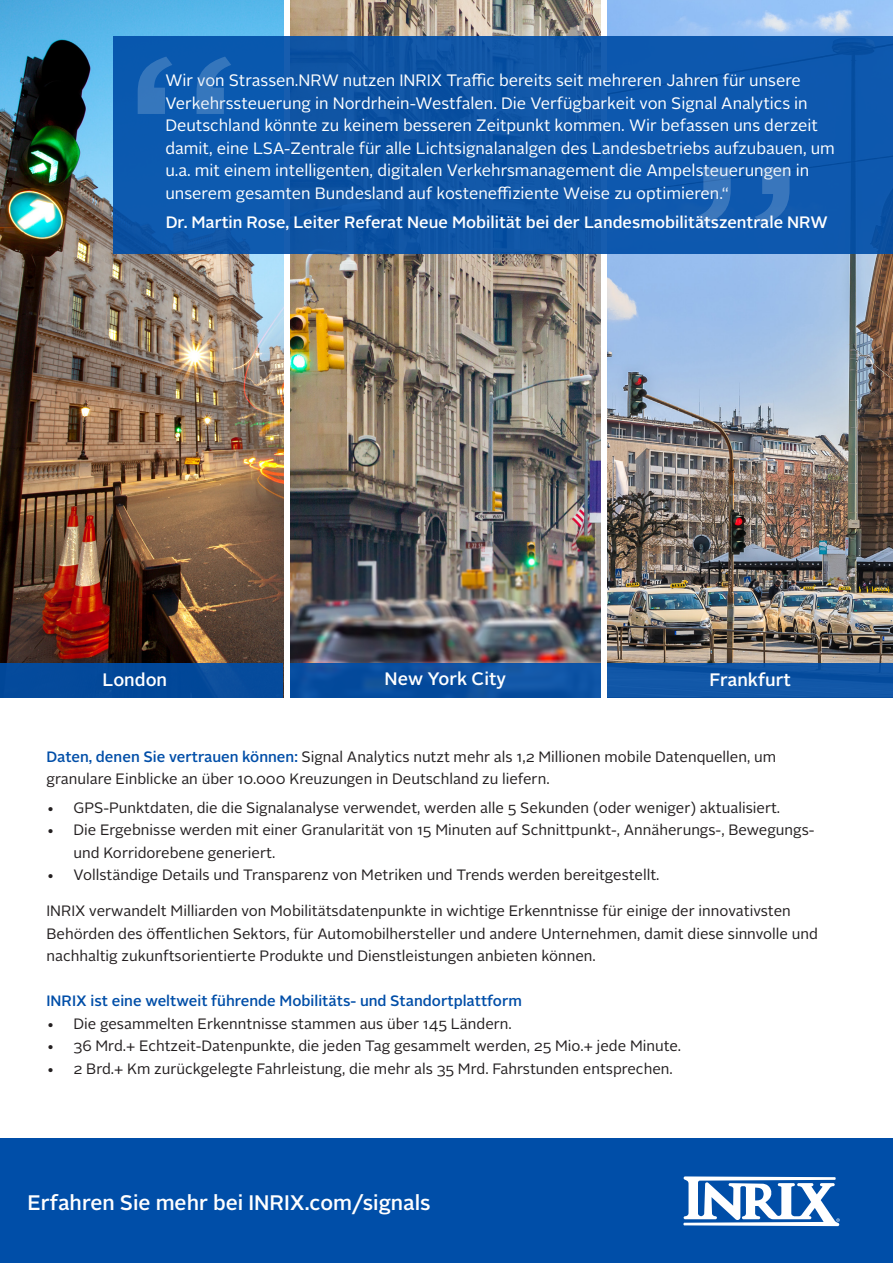
<style>
.page{position:relative;width:893px;height:1263px;background:#fff}
.page>*{position:absolute;margin:0;border:0;box-sizing:border-box;transform-origin:0 0}
.t1{font:500 21px "Alright Sans";color:#fff}
.t2{font:500 18px "Alright Sans";color:#fff}
.t3{font:16.5px/22.5px "Alright Sans";color:#fff}
.t4{font:500 16.5px "Alright Sans";color:#fff}
.t5{font:15px/22.5px "Alright Sans";color:#231f20}
.t6{font:500 15px "Alright Sans";color:#004ea8}
.s1{font-weight:500;color:#004ea8}
</style>
<div class="page">
<div style="left:0;top:1138px;width:893px;height:125px;background:#004ea8"></div>
<svg style="left:683px;top:1176px;width:157px;height:50px"></svg>
<img style="left:0;top:0;width:283px;height:663px">
<img style="left:290px;top:0;width:311px;height:663px">
<img style="left:607px;top:0;width:286px;height:663px">
<div style="left:113px;top:36px;width:780px;height:218px;background:linear-gradient(to right,#0d56a8,#0e57ac)"></div>
<svg style="left:138px;top:57px;width:93px;height:57px"></svg>
<svg style="left:696px;top:168px;width:93px;height:57px"></svg>
<div style="left:607px;top:663px;width:286px;height:35px;background:linear-gradient(to right,#1056a6,#0e54a5)"></div>
<div style="left:290px;top:663px;width:311px;height:34px;background:#0c50a0"></div>
<div style="left:0;top:663px;width:283px;height:35px;background:#044a9b"></div>
<p class="t3" style="left:165px;top:70px;width:671px">Wir von Strassen.NRW nutzen INRIX Traffic bereits seit mehreren Jahren für unsere Verkehrssteuerung in Nordrhein-Westfalen. Die Verfügbarkeit von Signal Analytics in Deutschland könnte zu keinem besseren Zeitpunkt kommen. Wir befassen uns derzeit damit, eine LSA-Zentrale für alle Lichtsignalanalgen des Landesbetriebs aufzubauen, um u.a. mit einem intelligenten, digitalen Verkehrsmanagement die Ampelsteuerungen in unserem gesamten Bundesland auf kosteneffiziente Weise zu optimieren.“</p>
<p class="t4" style="left:166px;top:211px;width:664px">Dr. Martin Rose, Leiter Referat Neue Mobilität bei der Landesmobilitätszentrale NRW</p>
<p class="t2" style="left:103px;top:667px;width:66px">London</p>
<p class="t2" style="left:385px;top:666px;width:123px">New York City</p>
<p class="t2" style="left:709px;top:667px;width:83px">Frankfurt</p>
<p class="t5" style="left:46px;top:746px;width:731px"><span class="s1">Daten, denen Sie vertrauen können:</span> Signal Analytics nutzt mehr als 1,2 Millionen mobile Datenquellen, um granulare Einblicke an über 10.000 Kreuzungen in Deutschland zu liefern.</p>
<p class="t5" style="left:46px;top:797px;width:735px">• GPS-Punktdaten, die die Signalanalyse verwendet, werden alle 5 Sekunden (oder weniger) aktualisiert.</p>
<p class="t5" style="left:74px;top:819px;width:742px;text-indent:-27px">• Die Ergebnisse werden mit einer Granularität von 15 Minuten auf Schnittpunkt-, Annäherungs-, Bewegungs&shy;und Korridorebene generiert.</p>
<p class="t5" style="left:46px;top:864px;width:614px">• Vollständige Details und Transparenz von Metriken und Trends werden bereitgestellt.</p>
<p class="t5" style="left:46px;top:900px;width:773px">INRIX verwandelt Milliarden von Mobilitätsdatenpunkte in wichtige Erkenntnisse für einige der innovativsten<br>Behörden des öffentlichen Sektors, für Automobilhersteller und andere Unternehmen, damit diese sinnvolle und nachhaltig zukunftsorientierte Produkte und Dienstleistungen anbieten können.</p>
<p class="t6" style="left:46px;top:991px;width:477px">INRIX ist eine weltweit führende Mobilitäts- und Standortplattform</p>
<p class="t5" style="left:46px;top:1013px;width:467px">• Die gesammelten Erkenntnisse stammen aus über 145 Ländern.</p>
<p class="t5" style="left:46px;top:1035px;width:636px">• 36 Mrd.+ Echtzeit-Datenpunkte, die jeden Tag gesammelt werden, 25 Mio.+ jede Minute.</p>
<p class="t5" style="left:46px;top:1058px;width:628px">• 2 Brd.+ Km zurückgelegte Fahrleistung, die mehr als 35 Mrd. Fahrstunden entsprechen.</p>
<p class="t1" style="left:28px;top:1188px;width:405px">Erfahren Sie mehr bei INRIX.com/signals</p>
</div>
